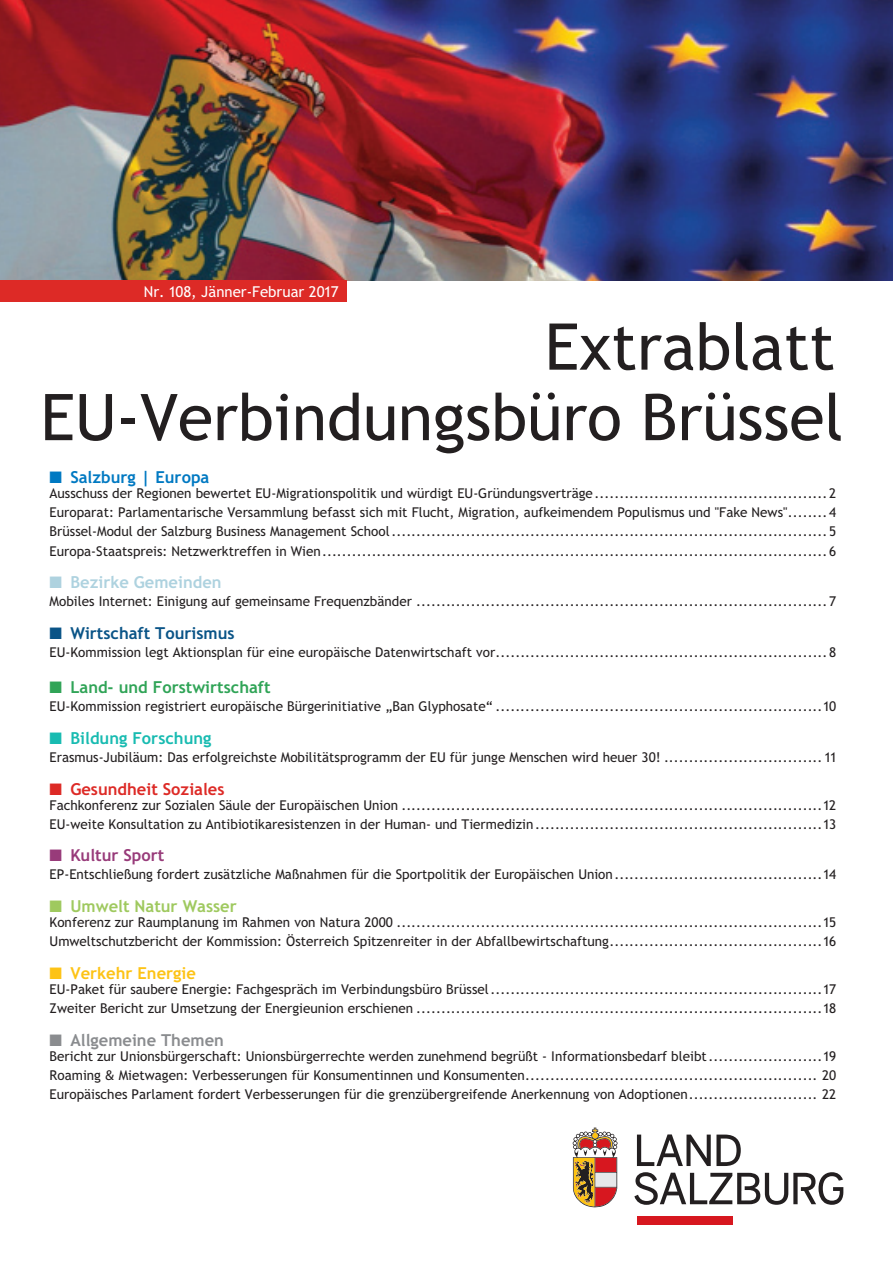
<style>
.page{position:relative;width:893px;height:1263px;background:#fff}
.page>*{position:absolute;margin:0;border:0;box-sizing:border-box;transform-origin:0 0}
.t1{font:64.5px/70.5px "Trebuchet SBG2";color:#231f20;text-align:right}
.t2{font:700 16.5px "Trebuchet SBG2";color:#30a457}
.t3{font:700 16.5px "Trebuchet SBG2";color:#0a5487}
.t4{font:700 16.5px "Trebuchet SBG2";color:#dd2a26}
.t5{font:700 16.5px "Trebuchet SBG2";color:#9fc95f}
.t6{font:700 16.5px "Trebuchet SBG2";color:#aed2df}
.t7{font:700 16.5px "Trebuchet SBG2";color:#18bbb1}
.t8{font:700 16.5px "Trebuchet SBG2";color:#8a8c8f}
.t9{font:700 16.5px "Trebuchet SBG2";color:#0079c2}
.t10{font:700 16.5px "Trebuchet SBG2";color:#fdc316}
.t11{font:700 16.5px "Trebuchet SBG2";color:#983b7a}
.t12{font:15px "Trebuchet SBG2";color:#fff}
.t13{font:13.5px/19.2px "Trebuchet SBG2";color:#231f20}
</style>
<div class="page">
<img style="left:0;top:0;width:893px;height:281px">
<svg style="left:573px;top:1127px;width:44px;height:80px"></svg>
<div style="left:637px;top:1216px;width:95px;height:8px;background:#d7171f"></div>
<svg style="left:634px;top:1134px;width:209px;height:71px"></svg>
<div style="left:0;top:281px;width:347px;height:21px;background:#dd2a26"></div>
<p class="t12" style="left:144px;top:283px;width:196px">Nr. 108, Jänner-Februar 2017</p>
<h1 class="t1" style="left:40px;top:312px;width:804px">Extrablatt<br>EU-Verbindungsbüro Brüssel</h1>
<p class="t9" style="left:50px;top:467px;width:161px">■ Salzburg | Europa</p>
<p class="t13" style="left:50px;top:484px;width:788px;text-align:justify">Ausschuss der Regionen bewertet EU-Migrationspolitik und würdigt EU-Gründungsverträge...............................................2<br>Europarat: Parlamentarische Versammlung befasst sich mit Flucht, Migration, aufkeimendem Populismus und "Fake News"........4<br>Brüssel-Modul der Salzburg Business Management School........................................................................................5<br>Europa-Staatspreis: Netzwerktreffen in Wien......................................................................................................6</p>
<p class="t6" style="left:50px;top:572px;width:173px">■ Bezirke Gemeinden</p>
<p class="t13" style="left:50px;top:592px;width:788px">Mobiles Internet: Einigung auf gemeinsame Frequenzbänder ...................................................................................7</p>
<p class="t3" style="left:50px;top:622px;width:186px">■ Wirtschaft Tourismus</p>
<p class="t13" style="left:50px;top:642px;width:788px">EU-Kommission legt Aktionsplan für eine europäische Datenwirtschaft vor...................................................................8</p>
<p class="t2" style="left:50px;top:677px;width:222px">■ Land- und Forstwirtschaft</p>
<p class="t13" style="left:50px;top:697px;width:788px">EU-Kommission registriert europäische Bürgerinitiative „Ban Glyphosate“ ..................................................................10</p>
<p class="t7" style="left:50px;top:728px;width:163px">■ Bildung Forschung</p>
<p class="t13" style="left:50px;top:748px;width:788px">Erasmus-Jubiläum: Das erfolgreichste Mobilitätsprogramm der EU für junge Menschen wird heuer 30! ................................ 11</p>
<p class="t4" style="left:50px;top:778px;width:176px">■ Gesundheit Soziales</p>
<p class="t13" style="left:50px;top:795px;width:788px">Fachkonferenz zur Sozialen Säule der Europäischen Union .....................................................................................12<br>EU-weite Konsultation zu Antibiotikaresistenzen in der Human- und Tiermedizin..........................................................13</p>
<p class="t11" style="left:50px;top:845px;width:116px">■ Kultur Sport</p>
<p class="t13" style="left:50px;top:865px;width:788px">EP-Entschließung fordert zusätzliche Maßnahmen für die Sportpolitik der Europäischen Union..........................................14</p>
<p class="t5" style="left:50px;top:896px;width:189px">■ Umwelt Natur Wasser</p>
<p class="t13" style="left:50px;top:913px;width:788px">Konferenz zur Raumplanung im Rahmen von Natura 2000 ......................................................................................15<br>Umweltschutzbericht der Kommission: Österreich Spitzenreiter in der Abfallbewirtschaftung...........................................16</p>
<p class="t10" style="left:50px;top:962px;width:148px">■ Verkehr Energie</p>
<p class="t13" style="left:50px;top:979px;width:788px">EU-Paket für saubere Energie: Fachgespräch im Verbindungsbüro Brüssel...................................................................17<br>Zweiter Bericht zur Umsetzung der Energieunion erschienen ..................................................................................18</p>
<p class="t8" style="left:50px;top:1029px;width:176px">■ Allgemeine Themen</p>
<p class="t13" style="left:50px;top:1046px;width:788px;text-align:justify">Bericht zur Unionsbürgerschaft: Unionsbürgerrechte werden zunehmend begrüßt - Informationsbedarf bleibt.......................19<br>Roaming &amp; Mietwagen: Verbesserungen für Konsumentinnen und Konsumenten........................................................... 20<br>Europäisches Parlament fordert Verbesserungen für die grenzübergreifende Anerkennung von Adoptionen.......................... 22</p>
</div>
